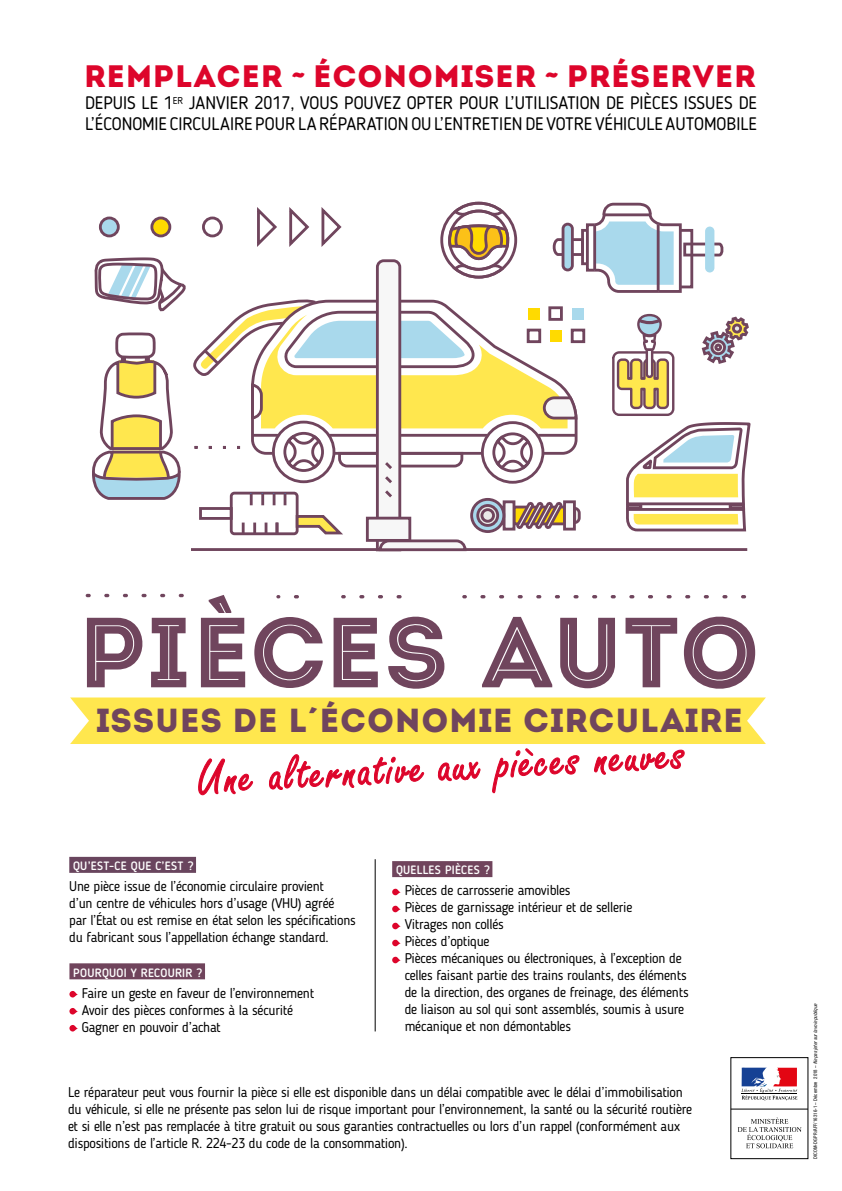
<style>
.page{position:relative;width:842px;height:1191px;background:#fff}
.page>*{position:absolute;margin:0;border:0;box-sizing:border-box;transform-origin:0 0}
.t1{font:99.3px "Intro Inline";color:#70455d}
.t2{font:italic 53px "Freestyle Script";color:#dd052b}
.t3{font:33.3px "Intro";letter-spacing:.02em;color:#70455d}
.t4{font:31px "Intro";letter-spacing:.02em;color:#dd052b}
.t5{font:18px/21px "Blogger Sans";color:#000}
.t6{font:14px/17px "Blogger Sans";letter-spacing:-.02em;color:#000}
.t7{font:500 12px "Blogger Sans";letter-spacing:.02em;color:#fff}
.t8{font:condensed 5px "Helvetica Neue LT Std";letter-spacing:.02em;color:#000}
.s1{font-style:italic}
</style>
<div class="page">
<svg style="left:86px;top:201px;width:665px;height:398px"></svg>
<svg style="left:70px;top:697px;width:696px;height:98px"></svg>
<div style="left:730px;top:1057px;width:78px;height:102px;border:1px solid #000"></div>
<svg style="left:741px;top:1067px;width:56px;height:33px"></svg>
<hr style="left:731px;top:1108px;width:77px;height:1px;background:#000">
<svg style="left:738px;top:1117px;width:64px;height:31px"></svg>
<div style="left:69px;top:963px;width:136px;height:16px;background:#70445c"></div>
<svg style="left:69px;top:991px;width:9px;height:6px"></svg>
<svg style="left:69px;top:1008px;width:9px;height:6px"></svg>
<svg style="left:69px;top:1025px;width:9px;height:6px"></svg>
<div style="left:69px;top:857px;width:127px;height:16px;background:#69455e"></div>
<div style="left:392px;top:861px;width:100px;height:16px;background:#70445c"></div>
<svg style="left:392px;top:888px;width:9px;height:7px"></svg>
<svg style="left:392px;top:905px;width:9px;height:7px"></svg>
<svg style="left:392px;top:922px;width:9px;height:7px"></svg>
<svg style="left:392px;top:939px;width:9px;height:7px"></svg>
<svg style="left:392px;top:956px;width:9px;height:7px"></svg>
<hr style="left:375px;top:859px;width:1px;height:172px;background:#000">
<h3 class="t4" style="left:84px;top:58px;width:673px">REMPLACER ˜ ÉCONOMISER ˜ PRÉSERVER</h3>
<p class="t5" style="left:85px;top:93px;width:673px">DEPUIS LE 1<sup>ER</sup> JANVIER 2017, VOUS POUVEZ OPTER POUR L’UTILISATION DE PIÈCES ISSUES DE<br>L’ÉCONOMIE CIRCULAIRE POUR LA RÉPARATION OU L’ENTRETIEN DE VOTRE VÉHICULE AUTOMOBILE</p>
<h1 class="t1" style="left:78px;top:593px;width:683px">PIèCES AUTO</h1>
<h3 class="t3" style="left:96px;top:700px;width:649px">ISSUES DE L´ÉCONOMIE CIRCULAIRE</h3>
<h2 class="t2" style="left:197px;top:749px;width:491px;rotate:-3deg">Une alternative aux pièces neuves</h2>
<p class="t7" style="left:73px;top:858px;width:122px">QU’EST-CE QUE C’EST ?</p>
<p class="t6" style="left:69px;top:877px;width:288px">Une pièce issue de l’économie circulaire provient<br>d’un centre de véhicules hors d’usage (VHU) agréé<br>par l’État ou est remise en état selon les spécifications du fabricant sous l’appellation échange standard.</p>
<p class="t7" style="left:73px;top:965px;width:131px">POURQUOI Y RECOURIR ?</p>
<p class="t6" style="left:82px;top:984px;width:234px">Faire un geste en faveur de l’environnement<br>Avoir des pièces conformes à la sécurité<br>Gagner en pouvoir d’achat</p>
<p class="t7" style="left:396px;top:863px;width:95px">QUELLES PIÈCES ?</p>
<p class="t6" style="left:405px;top:882px;width:286px">Pièces de carrosserie amovibles<br>Pièces de garnissage intérieur et de sellerie<br>Vitrages non collés<br>Pièces d’optique<br>Pièces mécaniques ou électroniques, à l’exception de celles faisant partie des trains roulants, des éléments de la direction, des organes de freinage, des éléments de liaison au sol qui sont assemblés, soumis à usure mécanique et non démontables</p>
<p class="t6" style="left:68px;top:1084px;width:626px">Le réparateur peut vous fournir la pièce si elle est disponible dans un délai compatible avec le délai d’immobilisation du véhicule, si elle ne présente pas selon lui de risque important pour l’environnement, la santé ou la sécurité routière et si elle n’est pas remplacée à titre gratuit ou sous garanties contractuelles ou lors d’un rappel (conformément aux dispositions de l’article R. 224-23 du code de la consommation).</p>
<p class="t8" style="left:812px;top:1159px;width:157px;rotate:-90deg">DICOM-DGPR/AFF/16316-1 – Décembre 2018 – <span class="s1">Ne pas jeter sur la voie publique</span></p>
</div>
